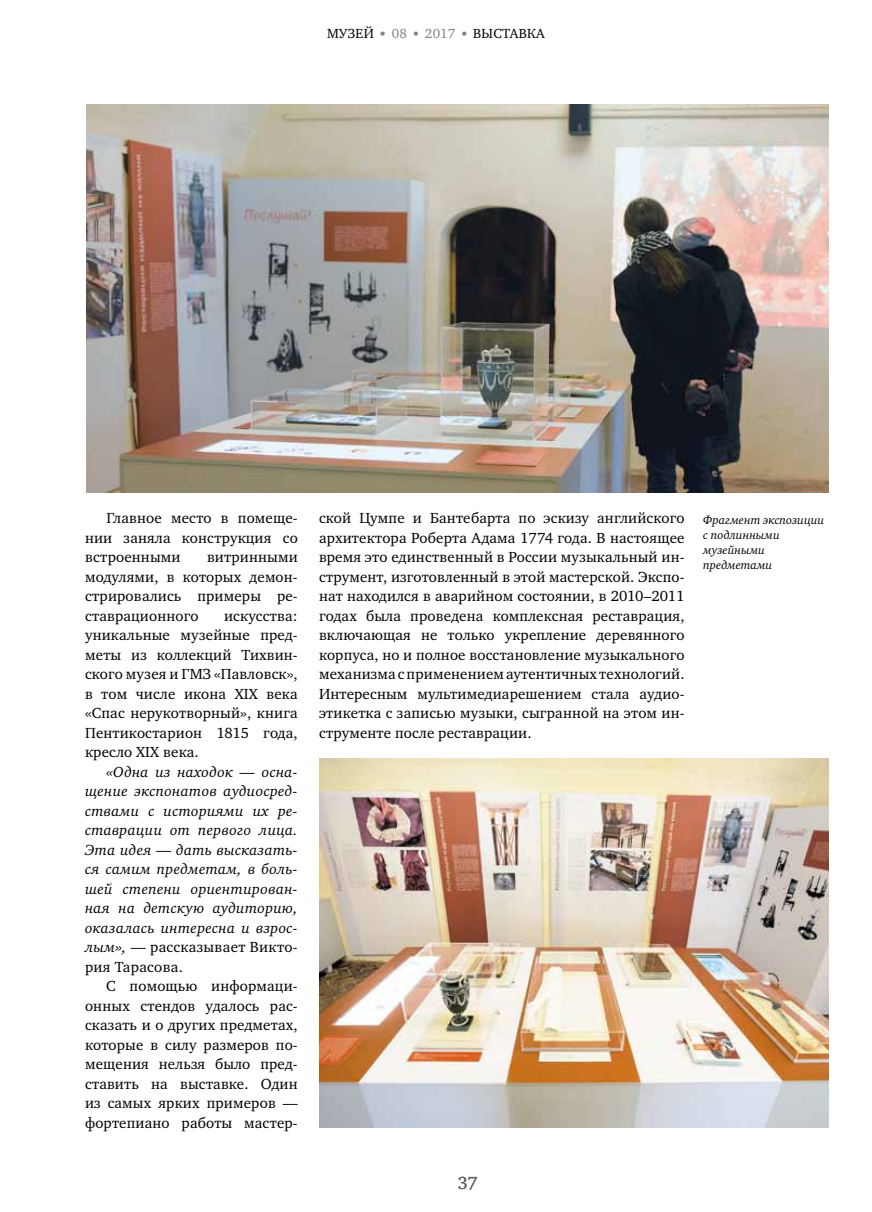
<style>
.page{position:relative;width:872px;height:1212px;background:#fff}
.page>*{position:absolute;margin:0;border:0;box-sizing:border-box;transform-origin:0 0}
.t1{font:18px "Charter C";color:#626466}
.t2{font:15px/19.5px "Charter C";letter-spacing:.01em;color:#000;text-align:justify}
.t3{font:italic 15px/19.5px "Charter C";letter-spacing:.02em;color:#000;text-align:justify}
.t4{font:13.5px "Charter C";letter-spacing:.02em;color:#000}
.t5{font:13.5px "Charter C";letter-spacing:.015em;color:#808284}
.t6{font:italic 12px/15px "Charter C";color:#000}
.s1{font-style:normal}
</style>
<div class="page">
<img style="left:86px;top:105px;width:742px;height:387px">
<img style="left:319px;top:758px;width:509px;height:369px">
<p class="t4" style="left:327px;top:26px;width:48px">музей</p>
<p class="t5" style="left:380px;top:26px;width:28px">● 08</p>
<p class="t5" style="left:414px;top:26px;width:43px">● 2017</p>
<p class="t4" style="left:462px;top:26px;width:84px"><sup>●</sup> Выставка</p>
<p class="t2" style="left:85px;top:509px;width:214px;text-indent:21px">Главное место в помеще&shy;нии заняла конструкция со встроенными</p>
<p class="t2" style="left:85px;top:548px;width:214px;text-indent:122px">витринными модулями, в которых демон&shy;стрировались примеры ре&shy;ставрационного</p>
<p class="t2" style="left:85px;top:606px;width:214px;text-indent:139px">искусства: уникальные музейные пред&shy;меты из коллекций Тихвин&shy;ского музея и ГМЗ «Павловск», в том числе икона ХIХ века «Спас нерукотворный», книга Пентикостарион 1815 года, кресло ХIХ века.</p>
<p class="t3" style="left:85px;top:762px;width:214px;text-indent:21px">«Одна из находок — осна&shy;щение экспонатов аудиосред&shy;ствами с историями их ре&shy;ставрации от первого лица.<br>Эта идея — дать высказать&shy;ся самим предметам, в боль&shy;шей степени ориентирован&shy;ная на детскую аудиторию, оказалась интересна и взрос&shy;лым», <span class="s1">— рассказывает Викто&shy;рия Тарасова.</span></p>
<p class="t2" style="left:85px;top:977px;width:214px;text-indent:21px">С помощью информаци&shy;онных стендов удалось рас&shy;сказать и о других предметах, которые в силу размеров по&shy;мещения нельзя было пред&shy;ставить на выставке. Один из самых ярких примеров — фортепиано работы мастер-</p>
<p class="t2" style="left:319px;top:509px;width:367px">ской Цумпе и Бантебарта по эскизу английского архитектора Роберта Адама 1774 года. В настоящее время это единственный в России музыкальный ин&shy;струмент, изготовленный в этой мастерской. Экспо&shy;нат находился в аварийном состоянии, в 2010–2011 годах была проведена комплексная реставрация, включающая не только укрепление деревянного корпуса, но и полное восстановление музыкального механизма с применением аутентичных технологий.<br>Интересным мультимедиарешением стала аудио&shy;этикетка с записью музыки, сыгранной на этом ин&shy;струменте после реставрации.</p>
<p class="t6" style="left:703px;top:513px;width:123px">Фрагмент экспозиции с подлинными музейными предметами</p>
<p class="t1" style="left:458px;top:1173px;width:21px">37</p>
</div>
